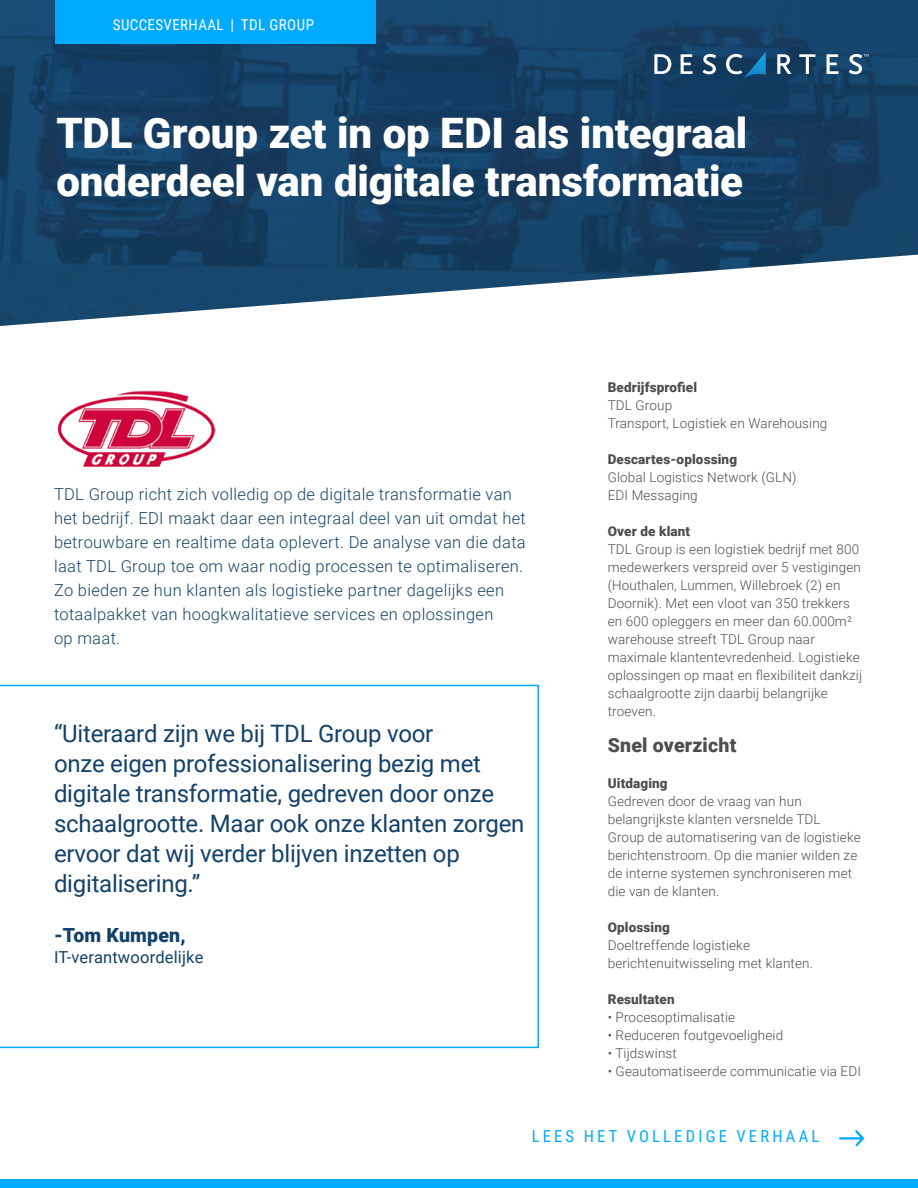
<style>
.page{position:relative;width:918px;height:1188px;background:#fff}
.page>*{position:absolute;margin:0;border:0;box-sizing:border-box;transform-origin:0 0}
.t1{font:900 42px/48px "Roboto";letter-spacing:-.005em;color:#fff}
.t2{font:24px/30px "Roboto";letter-spacing:-.01em;color:#134169}
.t3{font:900 19.5px "Roboto";letter-spacing:.01em;color:#4e4e4d}
.t4{font:900 19.5px "Roboto";letter-spacing:.01em;color:#134169}
.t5{font:300 16.5px/24px "Roboto";letter-spacing:.02em;color:#164469}
.t6{font:16.5px "Roboto Condensed";letter-spacing:.195em;color:#0af}
.t7{font:16.5px "Roboto";letter-spacing:.01em;color:#134169}
.t8{font:15px "Roboto Condensed";letter-spacing:.025em;color:#fff}
.t9{font:300 13.5px/18px "Roboto";letter-spacing:.01em;color:#4e4e4d}
.t10{font:900 13.5px "Roboto";letter-spacing:.01em;color:#4e4e4d}
</style>
<div class="page">
<img style="left:57px;top:390px;width:158px;height:77px">
<img style="left:0;top:0;width:918px;height:326px">
<svg style="left:0;top:685px;width:539px;height:363px"></svg>
<div style="left:55px;top:0;width:321px;height:43px;background:#0af"></div>
<div style="left:0;top:1179px;width:918px;height:9px;background:#0af"></div>
<svg style="left:681px;top:54px;width:12px;height:20px"></svg>
<svg style="left:703px;top:54px;width:13px;height:20px"></svg>
<svg style="left:726px;top:52px;width:40px;height:27px"></svg>
<svg style="left:654px;top:54px;width:17px;height:20px"></svg>
<svg style="left:777px;top:54px;width:14px;height:20px"></svg>
<svg style="left:799px;top:54px;width:16px;height:20px"></svg>
<svg style="left:827px;top:54px;width:11px;height:20px"></svg>
<svg style="left:849px;top:54px;width:20px;height:20px"></svg>
<svg style="left:839px;top:1130px;width:25px;height:16px"></svg>
<p class="t8" style="left:113px;top:14px;width:203px">SUCCESVERHAAL | TDL GROUP</p>
<h1 class="t1" style="left:56px;top:107px;width:692px">TDL Group zet in op EDI als integraal onderdeel van digitale transformatie</h1>
<p class="t5" style="left:54px;top:481px;width:473px">TDL Group richt zich volledig op de digitale transformatie van het bedrijf. EDI maakt daar een integraal deel van uit omdat het betrouwbare en realtime data oplevert. De analyse van die data laat TDL Group toe om waar nodig processen te optimaliseren.<br>Zo bieden ze hun klanten als logistieke partner dagelijks een totaalpakket van hoogkwalitatieve services en oplossingen<br>op maat.</p>
<h2 class="t2" style="left:54px;top:717px;width:472px">“Uiteraard zijn we bij TDL Group voor<br>onze eigen professionalisering bezig met digitale transformatie, gedreven door onze schaalgrootte. Maar ook onze klanten zorgen ervoor dat wij verder blijven inzetten op digitalisering.”</h2>
<h3 class="t4" style="left:54px;top:921px;width:133px">-Tom Kumpen,</h3>
<p class="t7" style="left:54px;top:946px;width:151px">IT-verantwoordelijke</p>
<p class="t10" style="left:608px;top:378px;width:91px">Bedrijfsprofiel</p>
<p class="t9" style="left:608px;top:396px;width:221px">TDL Group<br>Transport, Logistiek en Warehousing</p>
<p class="t10" style="left:608px;top:450px;width:131px">Descartes-oplossing</p>
<p class="t9" style="left:608px;top:468px;width:190px">Global Logistics Network (GLN)<br>EDI Messaging</p>
<p class="t10" style="left:608px;top:522px;width:84px">Over de klant</p>
<p class="t9" style="left:608px;top:540px;width:256px">TDL Group is een logistiek bedrijf met 800 medewerkers verspreid over 5 vestigingen (Houthalen, Lummen, Willebroek (2) en Doornik). Met een vloot van 350 trekkers en 600 opleggers en meer dan 60.000m² warehouse streeft TDL Group naar maximale klantentevredenheid. Logistieke oplossingen op maat en flexibiliteit dankzij schaalgrootte zijn daarbij belangrijke troeven.</p>
<h3 class="t3" style="left:608px;top:732px;width:130px">Snel overzicht</h3>
<p class="t10" style="left:608px;top:774px;width:62px">Uitdaging</p>
<p class="t9" style="left:608px;top:792px;width:255px">Gedreven door de vraag van hun belangrijkste klanten versnelde TDL<br>Group de automatisering van de logistieke berichtenstroom. Op die manier wilden ze de interne systemen synchroniseren met die van de klanten.</p>
<p class="t10" style="left:608px;top:918px;width:64px">Oplossing</p>
<p class="t9" style="left:608px;top:936px;width:207px">Doeltreffende logistieke berichtenuitwisseling met klanten.</p>
<p class="t10" style="left:608px;top:990px;width:68px">Resultaten</p>
<p class="t9" style="left:608px;top:1008px;width:129px">• Procesoptimalisatie</p>
<p class="t9" style="left:608px;top:1026px;width:177px">• Reduceren foutgevoeligheid</p>
<p class="t9" style="left:608px;top:1044px;width:71px">• Tijdswinst</p>
<p class="t9" style="left:608px;top:1062px;width:255px">• Geautomatiseerde communicatie via EDI</p>
<p class="t6" style="left:532px;top:1125px;width:289px">LEES HET VOLLEDIGE VERHAAL</p>
</div>
